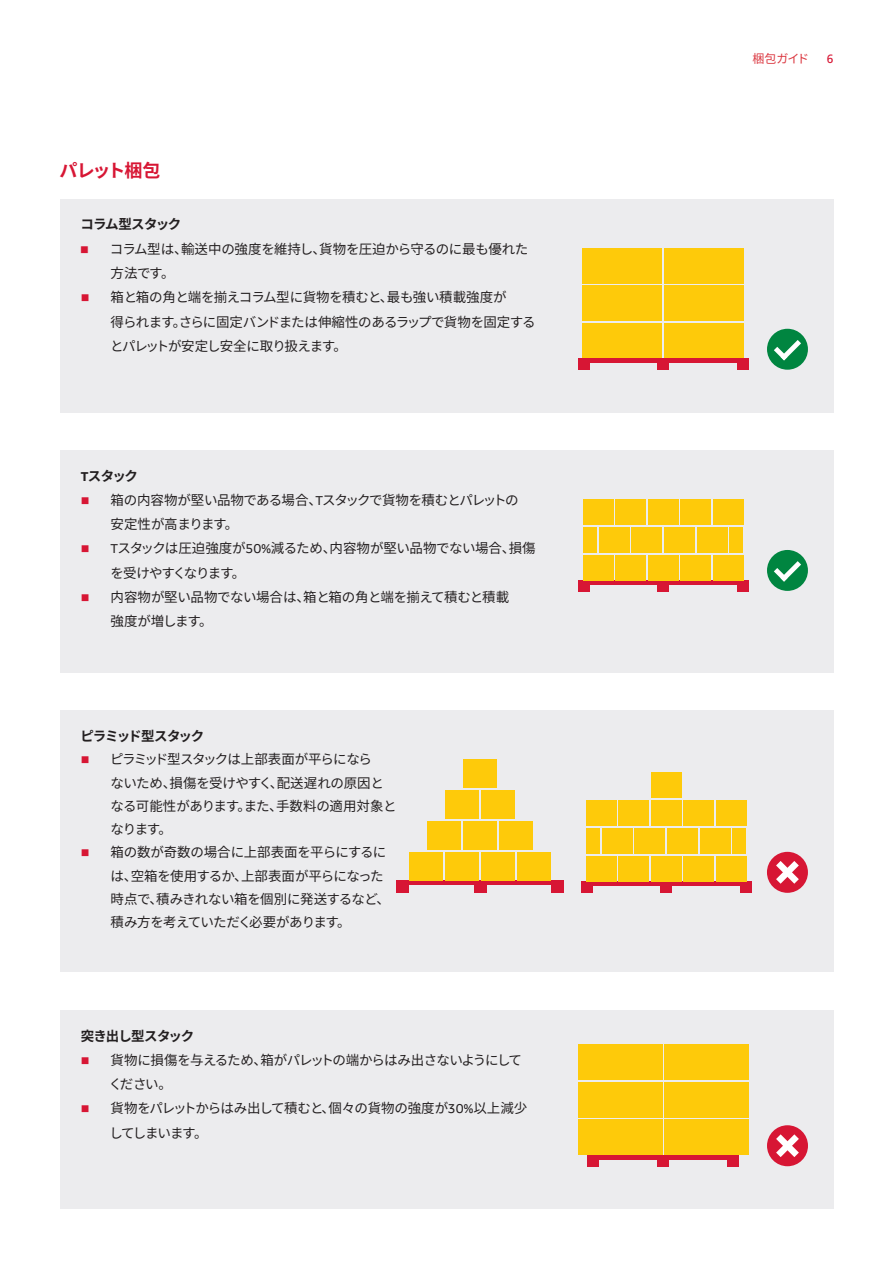
<style>
.page{position:relative;width:893px;height:1263px;background:#fff}
.page>*{position:absolute;margin:0;border:0;box-sizing:border-box;transform-origin:0 0}
.t1{font:700 18px "Noto Sans CJ Kjp";letter-spacing:-.055em;color:#d71634}
.t2{font:13.5px/24.3px "Noto Sans CJ Kjp";letter-spacing:-.035em;color:#231f20}
.t3{font:13.5px/24.3px "Noto Sans CJ Kjp";letter-spacing:-.055em;color:#231f20}
.t4{font:700 13.5px "Noto Sans CJ Kjp";letter-spacing:-.07em;color:#231f20}
.t5{font:700 13.5px "Noto Sans CJ Kjp";letter-spacing:-.09em;color:#231f20}
.t6{font:12px "Noto Sans CJ Kjp";letter-spacing:-.04em;color:#db3740}
.t7{font:12px "Frutiger LT Std";color:#d71634}
.s1{color:#d71634}
.s2{font-family:"Delivery"}
</style>
<div class="page">
<div style="left:60px;top:450px;width:773px;height:223px;background:#ececee"></div>
<div style="left:767px;top:550px;width:41px;height:41px;background:#008540;border-radius:50%"></div>
<svg style="left:774px;top:561px;width:27px;height:21px"></svg>
<div style="left:578px;top:580px;width:170px;height:5px;background:#d71634"></div>
<div style="left:578px;top:580px;width:11px;height:11px;background:#d71634"></div>
<div style="left:737px;top:580px;width:11px;height:11px;background:#d71634"></div>
<div style="left:658px;top:580px;width:11px;height:11px;background:#d71634"></div>
<div style="left:583px;top:555px;width:30px;height:25px;background:#feca0a"></div>
<div style="left:615px;top:555px;width:31px;height:25px;background:#feca0a"></div>
<div style="left:648px;top:555px;width:30px;height:25px;background:#feca0a"></div>
<div style="left:681px;top:555px;width:30px;height:25px;background:#feca0a"></div>
<div style="left:713px;top:555px;width:30px;height:25px;background:#feca0a"></div>
<div style="left:583px;top:499px;width:30px;height:25px;background:#feca0a"></div>
<div style="left:615px;top:499px;width:31px;height:25px;background:#feca0a"></div>
<div style="left:648px;top:499px;width:30px;height:25px;background:#feca0a"></div>
<div style="left:681px;top:499px;width:30px;height:25px;background:#feca0a"></div>
<div style="left:713px;top:499px;width:30px;height:25px;background:#feca0a"></div>
<div style="left:583px;top:527px;width:14px;height:25px;background:#feca0a"></div>
<div style="left:729px;top:527px;width:14px;height:25px;background:#feca0a"></div>
<div style="left:599px;top:527px;width:30px;height:25px;background:#feca0a"></div>
<div style="left:632px;top:527px;width:30px;height:25px;background:#feca0a"></div>
<div style="left:664px;top:527px;width:31px;height:25px;background:#feca0a"></div>
<div style="left:697px;top:527px;width:30px;height:25px;background:#feca0a"></div>
<div style="left:60px;top:1010px;width:773px;height:199px;background:#ececee"></div>
<div style="left:767px;top:1125px;width:41px;height:41px;background:#d71634;border-radius:50%"></div>
<svg style="left:776px;top:1134px;width:23px;height:23px"></svg>
<div style="left:578px;top:1120px;width:84px;height:35px;background:#feca0a"></div>
<div style="left:664px;top:1120px;width:84px;height:35px;background:#feca0a"></div>
<div style="left:578px;top:1082px;width:84px;height:35px;background:#feca0a"></div>
<div style="left:664px;top:1082px;width:84px;height:35px;background:#feca0a"></div>
<div style="left:578px;top:1045px;width:84px;height:35px;background:#feca0a"></div>
<div style="left:664px;top:1045px;width:84px;height:35px;background:#feca0a"></div>
<hr style="left:588px;top:1155px;width:151px;height:4px;background:#d71634">
<div style="left:588px;top:1155px;width:11px;height:11px;background:#d71634"></div>
<div style="left:727px;top:1155px;width:12px;height:11px;background:#d71634"></div>
<div style="left:658px;top:1155px;width:11px;height:11px;background:#d71634"></div>
<div style="left:60px;top:710px;width:773px;height:262px;background:#ececee"></div>
<div style="left:767px;top:852px;width:41px;height:41px;background:#d71634;border-radius:50%"></div>
<svg style="left:776px;top:861px;width:23px;height:23px"></svg>
<hr style="left:581px;top:882px;width:170px;height:4px;background:#d71634">
<div style="left:581px;top:882px;width:11px;height:11px;background:#d71634"></div>
<div style="left:740px;top:882px;width:11px;height:11px;background:#d71634"></div>
<div style="left:661px;top:882px;width:11px;height:11px;background:#d71634"></div>
<div style="left:586px;top:856px;width:30px;height:26px;background:#feca0a"></div>
<div style="left:618px;top:856px;width:31px;height:26px;background:#feca0a"></div>
<div style="left:651px;top:856px;width:30px;height:26px;background:#feca0a"></div>
<div style="left:684px;top:856px;width:30px;height:26px;background:#feca0a"></div>
<div style="left:716px;top:856px;width:30px;height:26px;background:#feca0a"></div>
<div style="left:586px;top:800px;width:30px;height:26px;background:#feca0a"></div>
<div style="left:618px;top:800px;width:31px;height:26px;background:#feca0a"></div>
<div style="left:651px;top:800px;width:30px;height:26px;background:#feca0a"></div>
<div style="left:651px;top:772px;width:30px;height:26px;background:#feca0a"></div>
<div style="left:684px;top:800px;width:30px;height:26px;background:#feca0a"></div>
<div style="left:716px;top:800px;width:30px;height:26px;background:#feca0a"></div>
<div style="left:586px;top:828px;width:14px;height:26px;background:#feca0a"></div>
<div style="left:732px;top:828px;width:14px;height:26px;background:#feca0a"></div>
<div style="left:602px;top:828px;width:30px;height:26px;background:#feca0a"></div>
<div style="left:635px;top:828px;width:30px;height:26px;background:#feca0a"></div>
<div style="left:667px;top:828px;width:31px;height:26px;background:#feca0a"></div>
<div style="left:700px;top:828px;width:30px;height:26px;background:#feca0a"></div>
<div style="left:397px;top:880px;width:167px;height:5px;background:#d71634"></div>
<div style="left:397px;top:880px;width:12px;height:13px;background:#d71634"></div>
<div style="left:552px;top:880px;width:12px;height:13px;background:#d71634"></div>
<div style="left:474px;top:880px;width:13px;height:13px;background:#d71634"></div>
<div style="left:410px;top:852px;width:33px;height:28px;background:#feca0a"></div>
<div style="left:446px;top:852px;width:33px;height:28px;background:#feca0a"></div>
<div style="left:482px;top:852px;width:33px;height:28px;background:#feca0a"></div>
<div style="left:518px;top:852px;width:33px;height:28px;background:#feca0a"></div>
<div style="left:446px;top:790px;width:33px;height:29px;background:#feca0a"></div>
<div style="left:482px;top:790px;width:33px;height:29px;background:#feca0a"></div>
<div style="left:428px;top:821px;width:33px;height:28px;background:#feca0a"></div>
<div style="left:464px;top:821px;width:33px;height:28px;background:#feca0a"></div>
<div style="left:500px;top:821px;width:33px;height:28px;background:#feca0a"></div>
<div style="left:464px;top:759px;width:33px;height:29px;background:#feca0a"></div>
<div style="left:60px;top:199px;width:773px;height:213px;background:#ececee"></div>
<div style="left:767px;top:329px;width:41px;height:41px;background:#008540;border-radius:50%"></div>
<svg style="left:774px;top:340px;width:27px;height:20px"></svg>
<div style="left:582px;top:323px;width:80px;height:36px;background:#feca0a"></div>
<div style="left:664px;top:323px;width:80px;height:36px;background:#feca0a"></div>
<div style="left:582px;top:286px;width:80px;height:35px;background:#feca0a"></div>
<div style="left:664px;top:286px;width:80px;height:35px;background:#feca0a"></div>
<div style="left:582px;top:248px;width:80px;height:35px;background:#feca0a"></div>
<div style="left:664px;top:248px;width:80px;height:35px;background:#feca0a"></div>
<hr style="left:578px;top:359px;width:170px;height:4px;background:#d71634">
<div style="left:578px;top:359px;width:11px;height:11px;background:#d71634"></div>
<div style="left:737px;top:359px;width:11px;height:11px;background:#d71634"></div>
<div style="left:658px;top:359px;width:11px;height:11px;background:#d71634"></div>
<h1 class="t1" style="left:59px;top:160px;width:103px">パレット梱包</h1>
<p class="t4" style="left:80px;top:217px;width:102px">コラム型スタック</p>
<p class="t2" style="left:111px;top:237px;width:419px;text-indent:-30px"><span class="s1">■</span> コラム型は、輸送中の強度を維持し、貨物を圧迫から守るのに最も優れた方法です。</p>
<p class="t2" style="left:110px;top:285px;width:427px;text-indent:-29px"><span class="s1">■</span> 箱と箱の角と端を揃えコラム型に貨物を積むと、最も強い積載強度が<br>得られます。さらに固定バンドまたは伸縮性のあるラップで貨物を固定するとパレットが安定し安全に取り扱えます。</p>
<p class="t4" style="left:81px;top:468px;width:59px"><span class="s2">T</span>スタック</p>
<p class="t2" style="left:111px;top:488px;width:410px;text-indent:-30px"><span class="s1">■</span> 箱の内容物が堅い品物である場合、<span class="s2">T</span>スタックで貨物を積むとパレットの安定性が高まります。</p>
<p class="t2" style="left:110px;top:537px;width:427px;text-indent:-30px"><span class="s1">■</span> <span class="s2">T</span>スタックは圧迫強度が<span class="s2">50%</span>減るため、内容物が堅い品物でない場合、損傷を受けやすくなります。</p>
<p class="t2" style="left:111px;top:585px;width:400px;text-indent:-30px"><span class="s1">■</span> 内容物が堅い品物でない場合は、箱と箱の角と端を揃えて積むと積載強度が増します。</p>
<p class="t5" style="left:81px;top:728px;width:125px">ピラミッド型スタック</p>
<p class="t2" style="left:111px;top:748px;width:288px;line-height:23.2px;text-indent:-30px"><span class="s1">■</span> ピラミッド型スタックは上部表面が平らになら<br>ないため、損傷を受けやすく、配送遅れの原因となる可能性があります。また、手数料の適用対象となります。</p>
<p class="t2" style="left:111px;top:841px;width:281px;line-height:23.2px;text-indent:-30px"><span class="s1">■</span> 箱の数が奇数の場合に上部表面を平らにするには、空箱を使用するか、上部表面が平らになった時点で、積みきれない箱を個別に発送するなど、積み方を考えていただく必要があります。</p>
<p class="t4" style="left:81px;top:1028px;width:115px">突き出し型スタック</p>
<p class="t3" style="left:109px;top:1048px;width:415px;text-indent:-28px"><span class="s1">■</span> 貨物に損傷を与えるため、箱がパレットの端からはみ出さないようにしてください。</p>
<p class="t3" style="left:109px;top:1096px;width:419px;text-indent:-29px"><span class="s1">■</span> 貨物をパレットからはみ出して積むと、個々の貨物の強度が<span class="s2">30%</span>以上減少してしまいます。</p>
<p class="t6" style="left:752px;top:51px;width:58px">梱包ガイド</p>
<p class="t7" style="left:827px;top:52px;width:8px">6</p>
</div>
